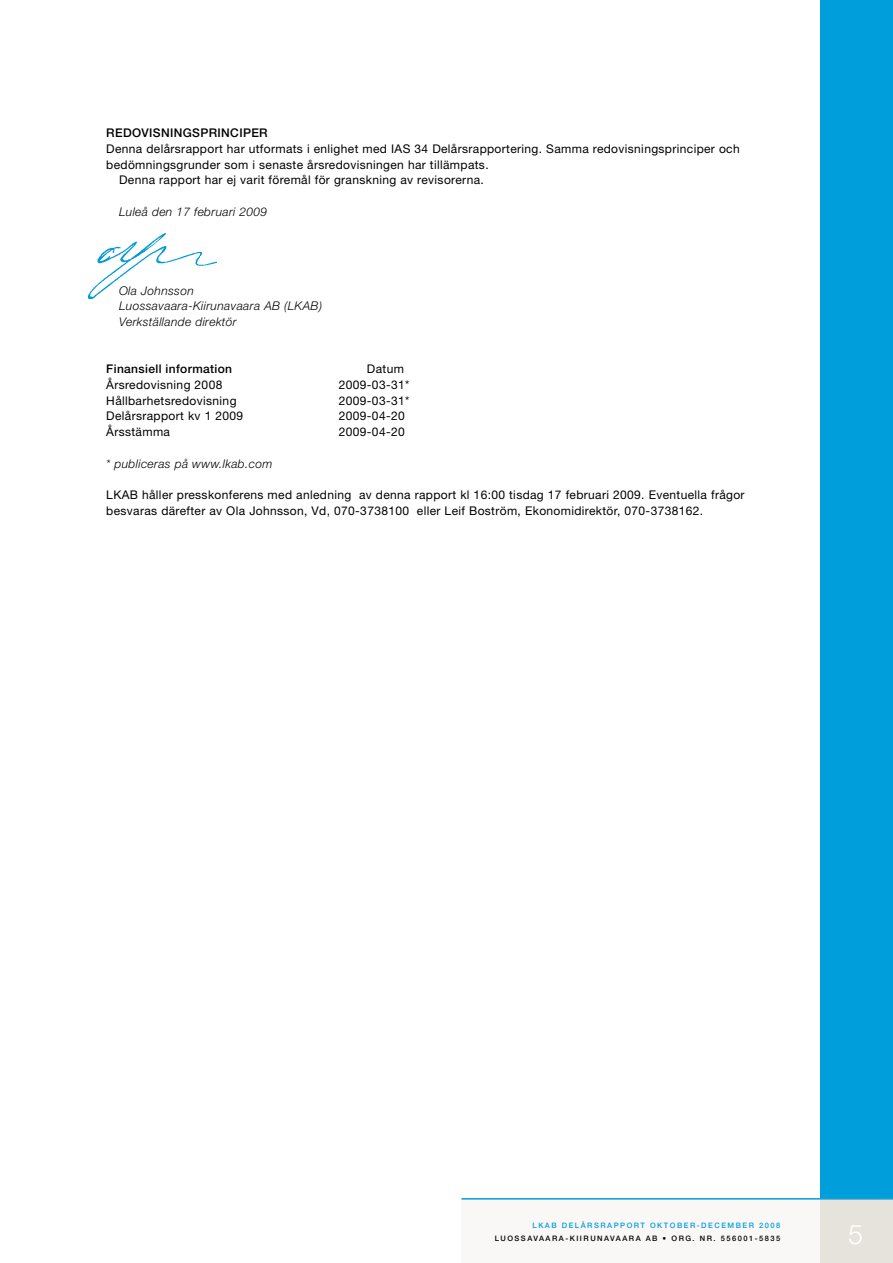
<style>
.page{position:relative;width:893px;height:1263px;background:#fff}
.page>*{position:absolute;margin:0;border:0;box-sizing:border-box;transform-origin:0 0}
.t1{font:300 27px "Helvetica Neue";color:#fff}
.t2{font:12px/15.8px "Helvetica Neue";letter-spacing:.03em;color:#000}
.t3{font:italic 300 12px/15.8px "Helvetica Neue";letter-spacing:.03em;color:#000}
.t4{font:500 12px "Helvetica Neue";letter-spacing:.03em;color:#000}
.t5{font:500 7.5px "Helvetica Neue";letter-spacing:.2em;color:#000}
.t6{font:500 7.5px "Helvetica Neue";letter-spacing:.2em;color:#009eda}
</style>
<div class="page">
<div style="left:461px;top:1199px;width:360px;height:64px;background:#f9f8f6"></div>
<div style="left:821px;top:0;width:72px;height:1220px;background:#009eda"></div>
<div style="left:821px;top:1199px;width:72px;height:64px;background:#e6e2dc"></div>
<hr style="left:461px;top:1198px;width:432px;height:1px;background:#009eda">
<img style="left:88px;top:233px;width:129px;height:65px">
<p class="t4" style="left:106px;top:126px;width:35px">REDOVISNINGS</p>
<p class="t4" style="left:200px;top:126px;width:16px">PRIN</p>
<p class="t4" style="left:230px;top:126px;width:34px">CIPER</p>
<p class="t2" style="left:106px;top:140px;width:635px">Denna delårsrapport har utformats i enlighet med IAS 34 Delårsrapportering. Samma redovisningsprinciper och</p>
<p class="t2" style="left:106px;top:156px;width:384px">bedömningsgrunder som i senaste årsredovisningen har tillämpats.</p>
<p class="t2" style="left:119px;top:172px;width:366px">Denna rapport har ej varit föremål för granskning av revisorerna.</p>
<p class="t3" style="left:119px;top:203px;width:150px">Luleå den 17 februari 2009</p>
<p class="t3" style="left:119px;top:282px;width:205px">Ola Johnsson<br>Luossavaara-Kiirunavaara AB (LKAB)<br>Verkställande direktör</p>
<p class="t4" style="left:106px;top:362px;width:127px">FINANSIELL INFORMATION</p>
<p class="t2" style="left:367px;top:361px;width:39px">Datum</p>
<p class="t2" style="left:106px;top:377px;width:118px">Årsredovisning 2008</p>
<p class="t2" style="left:339px;top:377px;width:72px">2009-03-31*</p>
<p class="t2" style="left:106px;top:392px;width:132px">Hållbarhetsredovisning</p>
<p class="t2" style="left:339px;top:392px;width:72px">2009-03-31*</p>
<p class="t2" style="left:106px;top:408px;width:138px">Delårsrapport kv 1 2009</p>
<p class="t2" style="left:339px;top:408px;width:67px">2009-04-20</p>
<p class="t2" style="left:106px;top:424px;width:65px">Årsstämma</p>
<p class="t2" style="left:339px;top:424px;width:67px">2009-04-20</p>
<p class="t3" style="left:106px;top:455px;width:168px">* publiceras på www.lkab.com</p>
<p class="t2" style="left:106px;top:487px;width:640px">LKAB håller presskonferens med anledning av denna rapport kl 16:00 tisdag 17 februari 2009. Eventuella frågor besvaras därefter av Ola Johnsson, Vd, 070-3738100 eller Leif Boström, Ekonomidirektör, 070-3738162.</p>
<p class="t6" style="left:532px;top:1220px;width:249px">LKAB DELÅRSRAPPORT OKTOBER-DECEMBER 2008</p>
<p class="t5" style="left:495px;top:1234px;width:287px">LUOSSAVAARA-KIIRUNAVAARA AB • ORG. NR. 556001-5835</p>
<h1 class="t1" style="left:848px;top:1218px;width:17px">5</h1>
</div>
